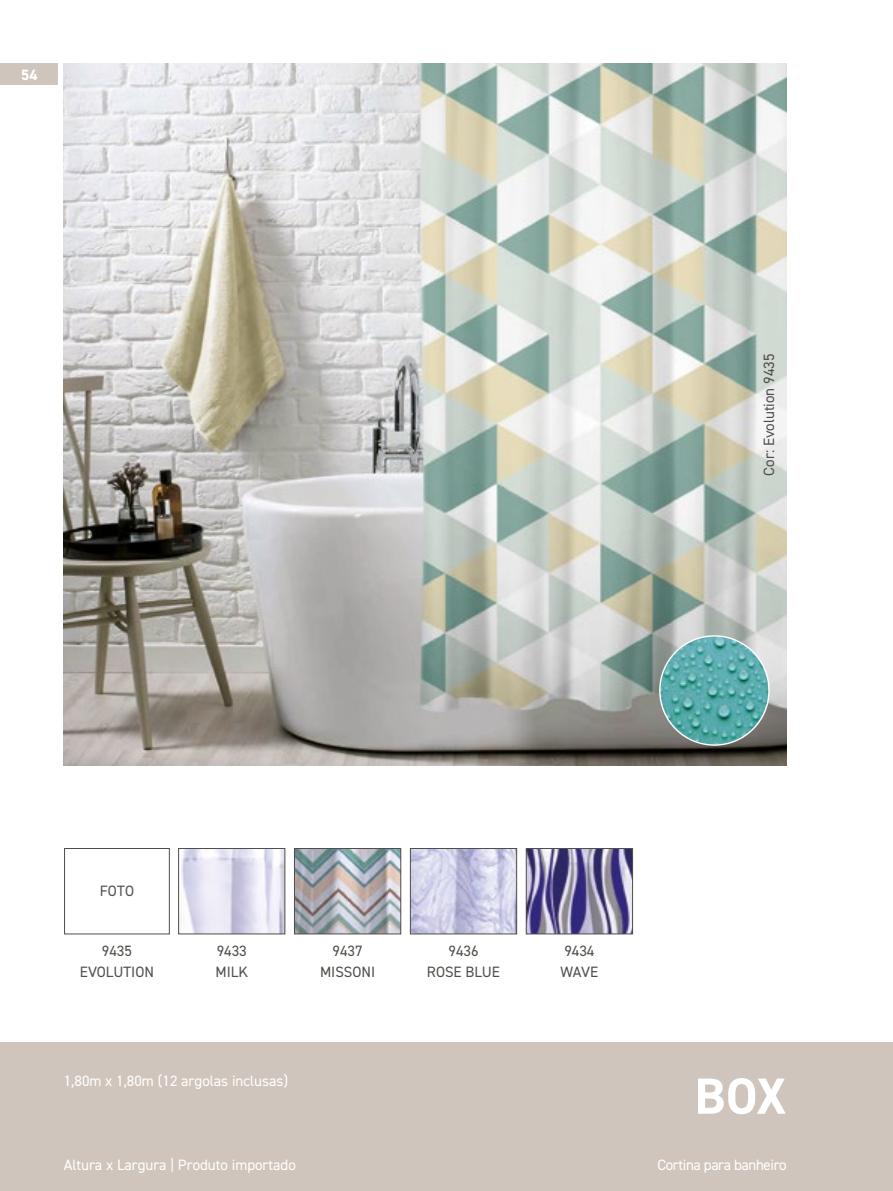
<style>
.page{position:relative;width:893px;height:1191px;background:#fff}
.page>*{position:absolute;margin:0;border:0;box-sizing:border-box;transform-origin:0 0}
.t1{font:700 51px "DIN2014";color:#fff}
.t2{font:15px/21px "DIN2014";color:#514e4a;text-align:center}
.t3{font:15px "DIN2014";color:#fff}
.t4{font:15px "DIN2014";letter-spacing:-.025em;color:#fff}
.t5{font:700 15px "DIN2014";color:#fff}
</style>
<div class="page">
<div style="left:0;top:1042px;width:893px;height:149px;background:#d0c5bd"></div>
<img style="left:64px;top:64px;width:723px;height:701px">
<img style="left:296px;top:850px;width:103px;height:82px">
<div style="left:294px;top:848px;width:107px;height:86px;border:1px solid #514e4a"></div>
<img style="left:180px;top:850px;width:103px;height:82px">
<div style="left:178px;top:848px;width:107px;height:86px;border:1px solid #514e4a"></div>
<img style="left:528px;top:850px;width:103px;height:82px">
<div style="left:526px;top:848px;width:107px;height:86px;border:1px solid #514e4a"></div>
<img style="left:412px;top:850px;width:103px;height:82px">
<div style="left:410px;top:848px;width:107px;height:86px;border:1px solid #514e4a"></div>
<div style="left:64px;top:848px;width:106px;height:86px;border:1px solid #514e4a"></div>
<img style="left:660px;top:636px;width:109px;height:109px;border-radius:55px">
<div style="left:0;top:64px;width:57px;height:21px;background:#d0c5bd"></div>
<p class="t5" style="left:21px;top:65px;width:18px">54</p>
<p class="t2" style="left:758px;top:475px;width:123px;rotate:-90deg">Cor: Evolution 9435</p>
<p class="t2" style="left:100px;top:880px;width:36px">FOTO</p>
<p class="t2" style="left:80px;top:940px;width:75px">9435<br>EVOLUTION</p>
<p class="t2" style="left:215px;top:940px;width:34px;text-align:left">9433<br>MILK</p>
<p class="t2" style="left:320px;top:940px;width:57px">9437<br>MISSONI</p>
<p class="t2" style="left:427px;top:940px;width:75px">9436<br>ROSE BLUE</p>
<p class="t2" style="left:560px;top:940px;width:39px;text-align:left">9434<br>WAVE</p>
<p class="t3" style="left:64px;top:1071px;width:226px">1,80m x 1,80m (12 argolas inclusas)</p>
<p class="t3" style="left:64px;top:1155px;width:234px">Altura x Largura | Produto importado</p>
<h1 class="t1" style="left:694px;top:1062px;width:93px">BOX</h1>
<p class="t4" style="left:657px;top:1155px;width:131px">Cortina para banheiro</p>
</div>
